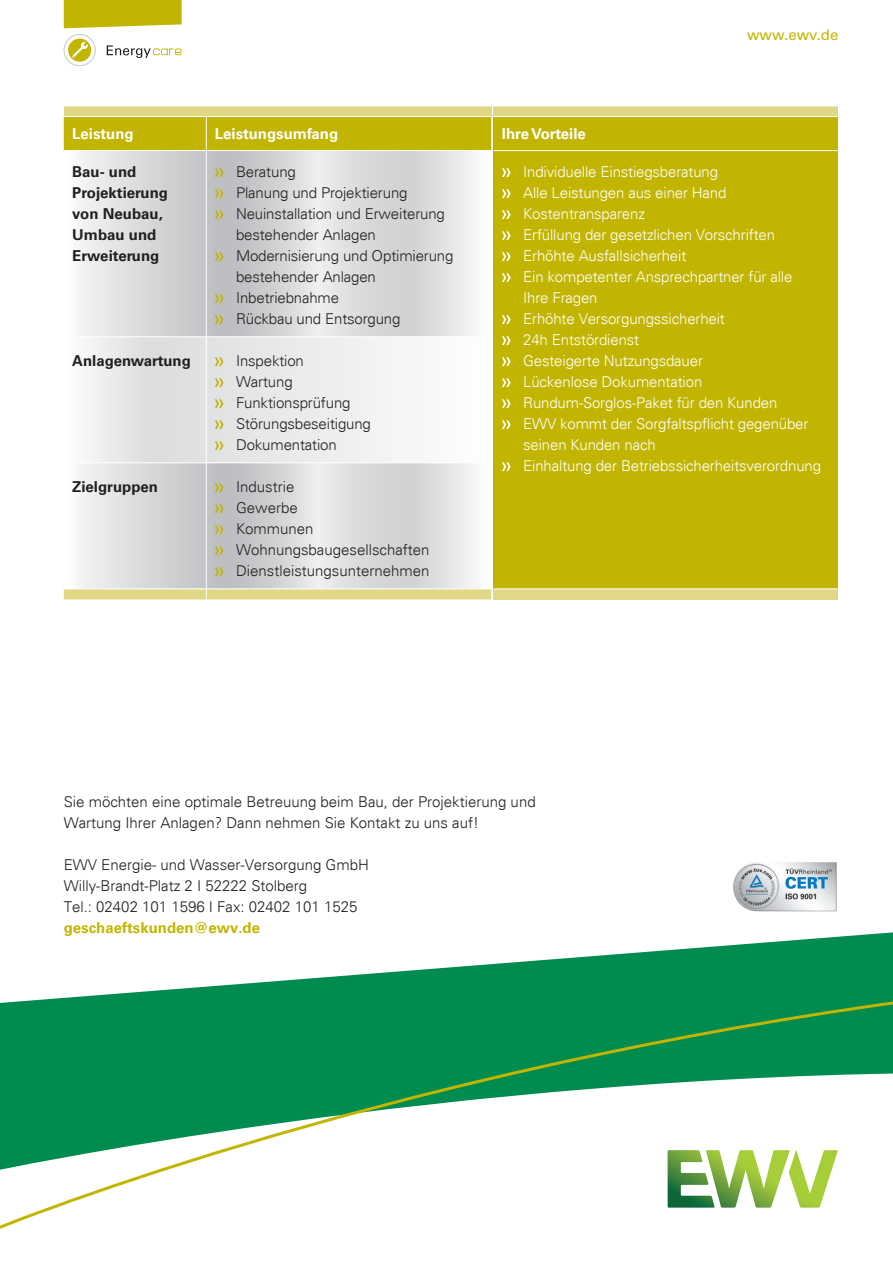
<style>
.page{position:relative;width:893px;height:1263px;background:#fff}
.page>*{position:absolute;margin:0;border:0;box-sizing:border-box;transform-origin:0 0}
.t1{font:300 15px/21px "Univers";color:#231f20}
.t2{font:300 15px/21px "Univers";letter-spacing:-.01em;color:#fff}
.t3{font:700 15px/21px "Univers";color:#231f20}
.t4{font:700 15px "Univers";color:#fff}
.t5{font:700 15px "Univers";color:#c2b501}
.t6{font:15px "Univers";color:#c2b501}
</style>
<div class="page">
<svg style="left:63px;top:932px;width:830px;height:66px"></svg>
<svg style="left:0;top:998px;width:893px;height:231px"></svg>
<svg style="left:64px;top:0;width:118px;height:28px;background:#c5b910"></svg>
<svg style="left:107px;top:45px;width:75px;height:13px"></svg>
<svg style="left:64px;top:34px;width:31px;height:32px"></svg>
<div style="left:64px;top:34px;width:32px;height:32px;border:1px solid #c7c8ca;border-radius:50%"></div>
<div style="left:68px;top:39px;width:23px;height:23px;background:#c2b501;border-radius:50%"></div>
<svg style="left:72px;top:42px;width:16px;height:16px"></svg>
<svg style="left:668px;top:1150px;width:170px;height:57px"></svg>
<img style="left:733px;top:862px;width:104px;height:49px">
<div style="left:493px;top:106px;width:345px;height:11px;background:#e0d887"></div>
<div style="left:493px;top:117px;width:345px;height:34px;background:#c2b501"></div>
<div style="left:493px;top:151px;width:345px;height:438px;background:#c2b501"></div>
<div style="left:493px;top:589px;width:345px;height:10px;background:#e0d887"></div>
<hr style="left:493px;top:106px;width:345px;height:1px;background:#fff">
<hr style="left:493px;top:116px;width:345px;height:1px;background:#fff">
<hr style="left:493px;top:150px;width:345px;height:1px;background:#fff">
<hr style="left:493px;top:588px;width:345px;height:1px;background:#fff">
<svg style="left:502px;top:168px;width:9px;height:9px"></svg>
<svg style="left:502px;top:189px;width:9px;height:9px"></svg>
<svg style="left:502px;top:210px;width:9px;height:9px"></svg>
<svg style="left:502px;top:231px;width:9px;height:9px"></svg>
<svg style="left:502px;top:252px;width:9px;height:9px"></svg>
<svg style="left:502px;top:273px;width:9px;height:9px"></svg>
<svg style="left:502px;top:315px;width:9px;height:9px"></svg>
<svg style="left:502px;top:336px;width:9px;height:9px"></svg>
<svg style="left:502px;top:357px;width:9px;height:9px"></svg>
<svg style="left:502px;top:378px;width:9px;height:9px"></svg>
<svg style="left:502px;top:399px;width:9px;height:9px"></svg>
<svg style="left:502px;top:420px;width:9px;height:9px"></svg>
<svg style="left:502px;top:462px;width:9px;height:9px"></svg>
<div style="left:64px;top:106px;width:427px;height:11px;background:#e0d887"></div>
<div style="left:64px;top:117px;width:427px;height:33px;background:#c2b501"></div>
<svg style="left:81px;top:151px;width:392px;height:437px;background:#d8d8da"></svg>
<svg style="left:81px;top:337px;width:392px;height:125px"></svg>
<hr style="left:64px;top:106px;width:142px;height:1px;background:#fff">
<hr style="left:206px;top:106px;width:285px;height:1px;background:#fff">
<hr style="left:64px;top:116px;width:142px;height:1px;background:#fff">
<hr style="left:206px;top:116px;width:285px;height:1px;background:#fff">
<hr style="left:206px;top:117px;width:1px;height:33px;background:#fff">
<hr style="left:206px;top:151px;width:1px;height:185px;background:#fff">
<hr style="left:206px;top:337px;width:1px;height:125px;background:#fff">
<hr style="left:206px;top:463px;width:1px;height:125px;background:#fff">
<hr style="left:64px;top:336px;width:142px;height:1px;background:#fff">
<hr style="left:206px;top:336px;width:285px;height:1px;background:#fff">
<hr style="left:64px;top:462px;width:142px;height:1px;background:#fff">
<hr style="left:206px;top:462px;width:285px;height:1px;background:#fff">
<svg style="left:64px;top:589px;width:427px;height:10px;background:#e1d98b"></svg>
<svg style="left:215px;top:168px;width:9px;height:9px"></svg>
<svg style="left:215px;top:189px;width:9px;height:9px"></svg>
<svg style="left:215px;top:210px;width:9px;height:9px"></svg>
<svg style="left:215px;top:252px;width:9px;height:9px"></svg>
<svg style="left:215px;top:294px;width:9px;height:9px"></svg>
<svg style="left:215px;top:315px;width:9px;height:9px"></svg>
<svg style="left:215px;top:357px;width:9px;height:9px"></svg>
<svg style="left:215px;top:378px;width:9px;height:9px"></svg>
<svg style="left:215px;top:399px;width:9px;height:9px"></svg>
<svg style="left:215px;top:420px;width:9px;height:9px"></svg>
<svg style="left:215px;top:441px;width:9px;height:9px"></svg>
<svg style="left:215px;top:483px;width:9px;height:9px"></svg>
<svg style="left:215px;top:504px;width:9px;height:9px"></svg>
<svg style="left:215px;top:525px;width:9px;height:9px"></svg>
<svg style="left:215px;top:546px;width:9px;height:9px"></svg>
<svg style="left:215px;top:567px;width:9px;height:9px"></svg>
<p class="t4" style="left:72px;top:125px;width:63px">Leistung</p>
<p class="t4" style="left:215px;top:125px;width:125px">Leistungsumfang</p>
<p class="t3" style="left:72px;top:161px;width:97px">Bau- und<br>Projektierung von Neubau,<br>Umbau und<br>Erweiterung</p>
<p class="t1" style="left:236px;top:161px;width:219px">Beratung<br>Planung und Projektierung<br>Neuinstallation und Erweiterung bestehender Anlagen<br>Modernisierung und Optimierung bestehender Anlagen<br>Inbetriebnahme<br>Rückbau und Entsorgung</p>
<p class="t3" style="left:72px;top:350px;width:120px">Anlagenwartung</p>
<p class="t1" style="left:236px;top:350px;width:136px">Inspektion<br>Wartung<br>Funktionsprüfung<br>Störungsbeseitigung<br>Dokumentation</p>
<p class="t3" style="left:72px;top:476px;width:87px">Zielgruppen</p>
<p class="t1" style="left:236px;top:476px;width:195px">Industrie<br>Gewerbe<br>Kommunen<br>Wohnungsbaugesellschaften<br>Dienstleistungsunternehmen</p>
<p class="t6" style="left:747px;top:26px;width:93px">www.ewv.de</p>
<p class="t4" style="left:502px;top:125px;width:86px">Ihre Vorteile</p>
<p class="t2" style="left:523px;top:161px;width:299px">Individuelle Einstiegsberatung<br>Alle Leistungen aus einer Hand<br>Kostentransparenz<br>Erfüllung der gesetzlichen Vorschriften<br>Erhöhte Ausfallsicherheit<br>Ein kompetenter Ansprechpartner für alle<br>Ihre Fragen<br>Erhöhte Versorgungssicherheit<br>24h Entstördienst<br>Gesteigerte Nutzungsdauer<br>Lückenlose Dokumentation<br>Rundum-Sorglos-Paket für den Kunden<br>EWV kommt der Sorgfaltspflicht gegenüber seinen Kunden nach<br>Einhaltung der Betriebssicherheitsverordnung</p>
<p class="t1" style="left:64px;top:791px;width:473px">Sie möchten eine optimale Betreuung beim Bau, der Projektierung und<br>Wartung Ihrer Anlagen? Dann nehmen Sie Kontakt zu uns auf!</p>
<p class="t1" style="left:64px;top:854px;width:307px">EWV Energie- und Wasser-Versorgung GmbH<br>Willy-Brandt-Platz 2 I 52222 Stolberg<br>Tel.: 02402 101 1596 I Fax: 02402 101 1525</p>
<p class="t5" style="left:64px;top:919px;width:198px">geschaeftskunden@ewv.de</p>
</div>
